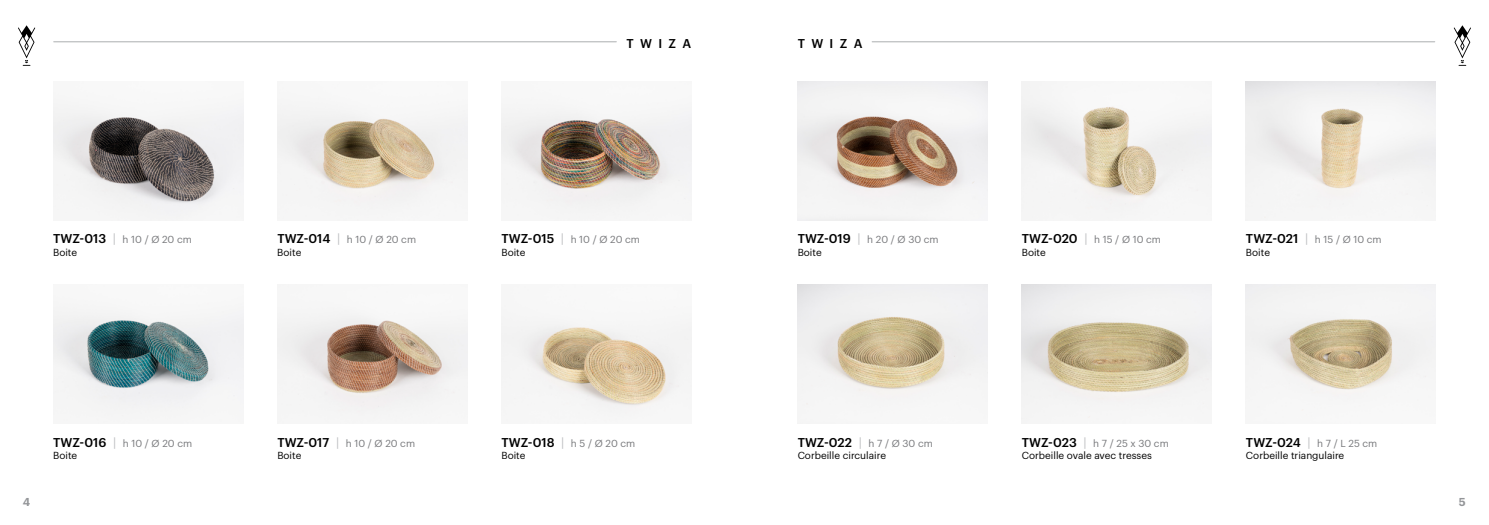
<style>
.page{position:relative;width:1489px;height:525px;background:#fff}
.page>*{position:absolute;margin:0;border:0;box-sizing:border-box;transform-origin:0 0}
.t1{font:500 12.5px "Graphik";letter-spacing:.505em;color:#000}
.t2{font:600 11.25px "Graphik";color:#939598}
.t3{font:10px/12.5px "Graphik";color:#77787b}
.t4{font:10px/12.5px "Graphik";color:#000}
.s1{font-weight:500;font-size:12.5px;color:#000}
.s2{font-size:12.5px;color:#bcbec0}
.s3{color:#000}
.s4{font-weight:500;font-size:12.5px}
.s5{color:#77787b}
</style>
<div class="page">
<hr style="left:54px;top:41px;width:562px;height:1px;background:#bcbec0">
<hr style="left:872px;top:41px;width:562px;height:1px;background:#bcbec0">
<svg style="left:18px;top:25px;width:17px;height:41px"></svg>
<svg style="left:1453px;top:25px;width:17px;height:41px"></svg>
<img style="left:53px;top:103px;width:190px;height:117px">
<img style="left:501px;top:107px;width:190px;height:113px">
<img style="left:797px;top:81px;width:190px;height:139px">
<img style="left:501px;top:316px;width:190px;height:104px">
<img style="left:1021px;top:81px;width:190px;height:138px">
<img style="left:277px;top:103px;width:190px;height:117px">
<img style="left:277px;top:308px;width:190px;height:111px">
<img style="left:797px;top:285px;width:190px;height:138px">
<img style="left:1245px;top:81px;width:190px;height:139px">
<img style="left:53px;top:306px;width:190px;height:114px">
<img style="left:1021px;top:285px;width:190px;height:138px">
<img style="left:1245px;top:285px;width:190px;height:126px">
<p class="t1" style="left:626px;top:33px;width:66px">TWIZA</p>
<p class="t1" style="left:797px;top:33px;width:66px">TWIZA</p>
<p class="t3" style="left:53px;top:232px;width:140px"><span class="s1">TWZ-013</span> <span class="s2">|</span> h 10 / Ø 20 cm<br><span class="s3">Boite</span></p>
<p class="t3" style="left:797px;top:232px;width:142px"><span class="s1">TWZ-019</span> <span class="s2">|</span> h 20 / Ø 30 cm<br><span class="s3">Boite</span></p>
<p class="t3" style="left:277px;top:232px;width:140px"><span class="s1">TWZ-014</span> <span class="s2">|</span> h 10 / Ø 20 cm<br><span class="s3">Boite</span></p>
<p class="t3" style="left:1021px;top:232px;width:141px"><span class="s1">TWZ-020</span> <span class="s2">|</span> h 15 / Ø 10 cm<br><span class="s3">Boite</span></p>
<p class="t3" style="left:501px;top:232px;width:140px"><span class="s1">TWZ-015</span> <span class="s2">|</span> h 10 / Ø 20 cm<br><span class="s3">Boite</span></p>
<p class="t3" style="left:1245px;top:232px;width:137px"><span class="s1">TWZ-021</span> <span class="s2">|</span> h 15 / Ø 10 cm<br><span class="s3">Boite</span></p>
<p class="t3" style="left:53px;top:436px;width:140px"><span class="s1">TWZ-016</span> <span class="s2">|</span> h 10 / Ø 20 cm<br><span class="s3">Boite</span></p>
<p class="t4" style="left:797px;top:436px;width:137px"><span class="s4">TWZ-022</span> <span class="s2">|</span> <span class="s5">h 7 / Ø 30 cm<br></span>Corbeille circulaire</p>
<p class="t3" style="left:277px;top:436px;width:139px"><span class="s1">TWZ-017</span> <span class="s2">|</span> h 10 / Ø 20 cm<br><span class="s3">Boite</span></p>
<p class="t4" style="left:1021px;top:436px;width:148px"><span class="s4">TWZ-023</span> <span class="s2">|</span> <span class="s5">h 7 / 25 x 30 cm<br></span>Corbeille ovale avec tresses</p>
<p class="t3" style="left:501px;top:436px;width:135px"><span class="s1">TWZ-018</span> <span class="s2">|</span> h 5 / Ø 20 cm<br><span class="s3">Boite</span></p>
<p class="t4" style="left:1245px;top:436px;width:133px"><span class="s4">TWZ-024</span> <span class="s2">|</span> <span class="s5">h 7 / L 25 cm<br></span>Corbeille triangulaire</p>
<p class="t2" style="left:23px;top:493px;width:9px">4</p>
<p class="t2" style="left:1458px;top:493px;width:8px">5</p>
</div>
